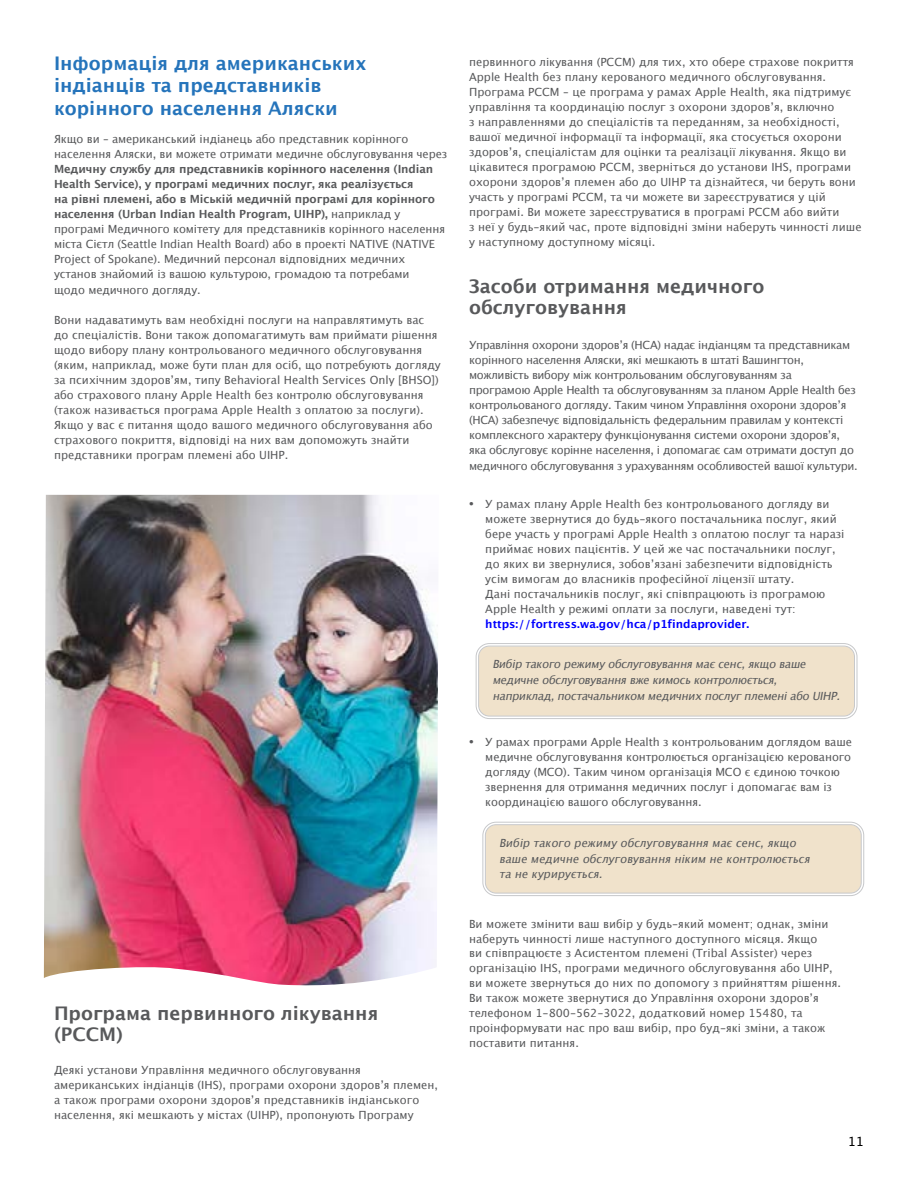
<style>
.page{position:relative;width:918px;height:1188px;background:#fff}
.page>*{position:absolute;margin:0;border:0;box-sizing:border-box;transform-origin:0 0}
.t1{font:700 18.75px/22.5px "Lucida Grande";color:#2574bb}
.t2{font:700 18.75px/21px "Lucida Grande";color:#58595b}
.t3{font:12.75px "Lucida Grande";color:#000}
.t4{font:11.25px/15px "Lucida Grande";color:#58595b}
.t5{font:11.25px/15.1px "Lucida Grande";letter-spacing:-.03em;color:#58595b}
.t6{font:italic 11.25px/15.8px "Lucida Grande";color:#58595b}
.t7{font:700 11.25px "Lucida Grande";color:#00f}
.s1{font-weight:700}
.s2{font-family:"Myriad Pro";font-size:16.5px}
</style>
<div class="page">
<div style="left:477px;top:645px;width:379px;height:72px;background:#f0e2cb;border-radius:12px"></div>
<div style="left:476px;top:643px;width:381px;height:76px;border:3px solid #fff;border-radius:12px"></div>
<div style="left:476px;top:643px;width:381px;height:76px;border:1px solid #c7c8ca;border-radius:13px"></div>
<div style="left:478px;top:646px;width:377px;height:70px;border:1px solid #c7c8ca;border-radius:11px"></div>
<div style="left:484px;top:823px;width:379px;height:72px;background:#f0e2cb;border-radius:12px"></div>
<div style="left:483px;top:822px;width:381px;height:74px;border:1px solid #c7c8ca;border-radius:13px"></div>
<div style="left:485px;top:824px;width:377px;height:69px;border:1px solid #c7c8ca;border-radius:11px"></div>
<img style="left:44px;top:495px;width:394px;height:491px">
<h1 class="t1" style="left:54px;top:53px;width:314px">Інформація для американських індіанців та представників корінного населення Аляски</h1>
<p class="t4" style="left:54px;top:132px;width:395px">Якщо ви – американський індіанець або представник корінного населення Аляски, ви можете отримати медичне обслуговування через</p>
<p class="t4" style="left:54px;top:162px;width:393px"><span class="s1">Медичну службу для представників корінного населення (Indian Health Service), у програмі медичних послуг, яка реалізується<br>на рівні племені, або в Міській медичній програмі для корінного населення (Urban Indian Health Program, UIHP),</span> наприклад у програмі Медичного комітету для представників корінного населення міста Сієтл (Seattle Indian Health Board) або в проекті NATIVE (NATIVE Project of Spokane). Медичний персонал відповідних медичних установ знайомий із вашою культурою, громадою та потребами<br>щодо медичного догляду.</p>
<p class="t4" style="left:54px;top:313px;width:388px">Вони надаватимуть вам необхідні послуги на направлятимуть вас до спеціалістів. Вони також допомагатимуть вам приймати рішення щодо вибору плану контрольованого медичного обслуговування (яким, наприклад, може бути план для осіб, що потребують догляду за психічним здоров’ям, типу Behavioral Health Services Only [BHSO]) або страхового плану Apple Health без контролю обслуговування (також називається програма Apple Health з оплатою за послуги).<br>Якщо у вас є питання щодо вашого медичного обслуговування або страхового покриття, відповіді на них вам допоможуть знайти представники програм племені або UIHP.</p>
<h1 class="t2" style="left:54px;top:1004px;width:326px">Програма первинного лікування (PCCM)</h1>
<p class="t4" style="left:54px;top:1063px;width:386px">Деякі установи Управління медичного обслуговування американських індіанців (IHS), програми охорони здоров’я племен, а також програми охорони здоров’я представників індіанського населення, які мешкають у містах (UIHP), пропонують Програму</p>
<p class="t4" style="left:469px;top:55px;width:394px">первинного лікування (РССМ) для тих, хто обере страхове покриття Apple Health без плану керованого медичного обслуговування.<br>Програма PCCM – це програма у рамах Apple Health, яка підтримує управління та координацію послуг з охорони здоров’я, включно<br>з направленнями до спеціалістів та переданням, за необхідності, вашої медичної інформації та інформації, яка стосується охорони здоров’я, спеціалістам для оцінки та реалізації лікування. Якщо ви цікавитеся програмою PCCM, зверніться до установи IHS, програми охорони здоров’я племен або до UIHP та дізнайтеся, чи беруть вони участь у програмі PCCM, та чи можете ви зареєструватися у цій програмі. Ви можете зареєструватися в програмі РССМ або вийти<br>з неї у будь-який час, проте відповідні зміни наберуть чинності лише у наступному доступному місяці.</p>
<h1 class="t2" style="left:469px;top:276px;width:297px">Засоби отримання медичного обслуговування</h1>
<p class="t5" style="left:469px;top:338px;width:390px">Управління охорони здоров’я (HCA) надає індіанцям та представникам корінного населення Аляски, які мешкають в штаті Вашингтон, можливість вибору між контрольованим обслуговуванням за<br>програмою Apple Health та обслуговуванням за планом Apple Health без контрольованого догляду. Таким чином Управління охорони здоров’я (HCA) забезпечує відповідальність федеральним правилам у контексті комплексного характеру функціонування системи охорони здоров’я, яка обслуговує корінне населення, і допомагає сам отримати доступ до медичного обслуговування з урахуванням особливостей вашої культури.</p>
<p class="t4" style="left:485px;top:497px;width:361px;text-indent:-16px"><span class="s2">•</span> У рамах плану Apple Health без контрольованого догляду ви можете звернутися до будь-якого постачальника послуг, який бере участь у програмі Apple Health з оплатою послуг та наразі приймає нових пацієнтів. У цей же час постачальники послуг, до яких ви звернулися, зобов’язані забезпечити відповідність усім вимогам до власників професійної ліцензії штату.<br>Дані постачальників послуг, які співпрацюють із програмою Apple Health у режимі оплати за послуги, наведені тут:</p>
<p class="t7" style="left:485px;top:616px;width:266px">https://fortress.wa.gov/hca/p1findaprovider.</p>
<p class="t6" style="left:492px;top:657px;width:352px">Вибір такого режимуобслуговуваннямаєсенс,якщо ваше медичне обслуговуваннявже кимоськонтролюється, наприклад,постачальником медичних послугплеменіабо UIHP.</p>
<p class="t4" style="left:485px;top:735px;width:368px;text-indent:-16px"><span class="s2">•</span> У рамах програми Apple Health з контрольованим доглядом ваше медичне обслуговування контролюється організацією керованого догляду (MCO). Таким чином організація MCO є єдиною точкою звернення для отримання медичних послуг і допомагає вам із координацією вашого обслуговування.</p>
<p class="t6" style="left:499px;top:835px;width:315px">Вибір такого режиму обслуговування має сенс,якщо ваше медичне обслуговування ніким не контролюється та не курирується.</p>
<p class="t4" style="left:469px;top:917px;width:373px">Ви можете змінити ваш вибір у будь-який момент; однак, зміни наберуть чинності лише наступного доступного місяця. Якщо<br>ви співпрацюєте з Асистентом племені (Tribal Assister) через організацію IHS, програми медичного обслуговування або UIHP, ви можете звернуться до них по допомогу з прийняттям рішення.<br>Ви також можете звернутися до Управління охорони здоров’я телефоном 1-800-562-3022, додатковий номер 15480, та проінформувати нас про ваш вибір, про буд-які зміни, а також поставити питання.</p>
<p class="t3" style="left:848px;top:1133px;width:18px">11</p>
</div>
